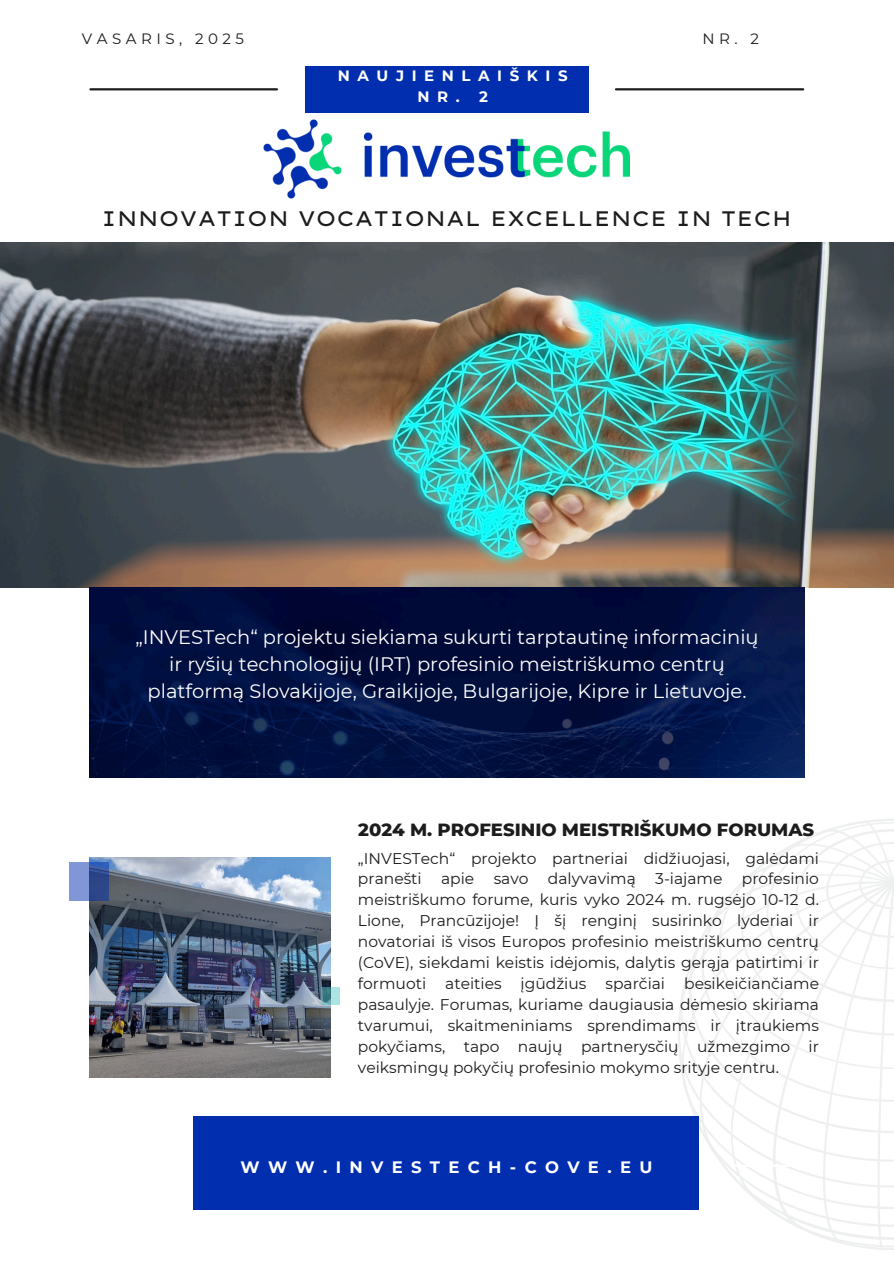
<style>
.page{position:relative;width:894px;height:1264px;background:#fff}
.page>*{position:absolute;margin:0;border:0;box-sizing:border-box;transform-origin:0 0}
.t1{font:21px "Lexend Mega";color:#1c1c1c}
.t2{font:19.5px/27px "Montserrat";color:#fff;text-align:center}
.t3{font:800 18px "Montserrat";color:#1c1c1c}
.t4{font:700 16.5px "Montserrat";letter-spacing:.505em;color:#fff}
.t5{font:15.45px/20.9px "Montserrat";color:#1c1c1c;text-align:justify}
.t6{font:700 15px/20.2px "Montserrat";letter-spacing:.505em;color:#fff;text-align:center}
.t7{font:15px "Montserrat";letter-spacing:.295em;color:#1c1c1c}
</style>
<div class="page">
<img style="left:0;top:242px;width:893px;height:345px">
<div style="left:305px;top:66px;width:283px;height:46px;background:#002eaf"></div>
<hr style="left:90px;top:88px;width:187px;height:2px;background:#1c1c1c">
<hr style="left:615px;top:88px;width:187px;height:2px;background:#1c1c1c">
<svg style="left:677px;top:819px;width:216px;height:430px"></svg>
<div style="left:193px;top:1116px;width:506px;height:93px;background:#002eaf"></div>
<hr style="left:731px;top:1164px;width:71px;height:2px;background:#fff">
<img style="left:89px;top:857px;width:241px;height:220px">
<svg style="left:70px;top:862px;width:39px;height:38px"></svg>
<svg style="left:321px;top:987px;width:18px;height:18px"></svg>
<img style="left:263px;top:120px;width:366px;height:79px">
<img style="left:90px;top:587px;width:714px;height:190px">
<h1 class="t7" style="left:82px;top:30px;width:163px">VASARIS, 2025</h1>
<p class="t7" style="left:702px;top:30px;width:58px">NR. 2</p>
<p class="t6" style="left:338px;top:66px;width:231px">NAUJIENLAIŠKIS<br>NR. 2</p>
<h5 class="t1" style="left:102px;top:205px;width:691px">INNOVATION VOCATIONAL EXCELLENCE IN TECH</h5>
<p class="t2" style="left:135px;top:623px;width:624px">„INVESTech“ projektu siekiama sukurti tarptautinę informacinių ir ryšių technologijų (IRT) profesinio meistriškumo centrų platformą Slovakijoje, Graikijoje, Bulgarijoje, Kipre ir Lietuvoje.</p>
<h4 class="t3" style="left:358px;top:818px;width:457px">2024 M. PROFESINIO MEISTRIŠKUMO FORUMAS</h4>
<p class="t5" style="left:358px;top:847px;width:462px">„INVESTech“ projekto partneriai didžiuojasi, galėdami pranešti apie savo dalyvavimą 3-iajame profesinio meistriškumo forume, kuris vyko 2024 m. rugsėjo 10-12 d.<br>Lione, Prancūzijoje! Į šį renginį susirinko lyderiai ir novatoriai iš visos Europos profesinio meistriškumo centrų (CoVE), siekdami keistis idėjomis, dalytis gerąja patirtimi ir formuoti ateities įgūdžius sparčiai besikeičiančiame pasaulyje. Forumas, kuriame daugiausia dėmesio skiriama tvarumui, skaitmeniniams sprendimams ir įtraukiems pokyčiams, tapo naujų partnerysčių užmezgimo ir veiksmingų pokyčių profesinio mokymo srityje centru.</p>
<h5 class="t4" style="left:240px;top:1157px;width:413px">WWW.INVESTECH-COVE.EU</h5>
</div>
